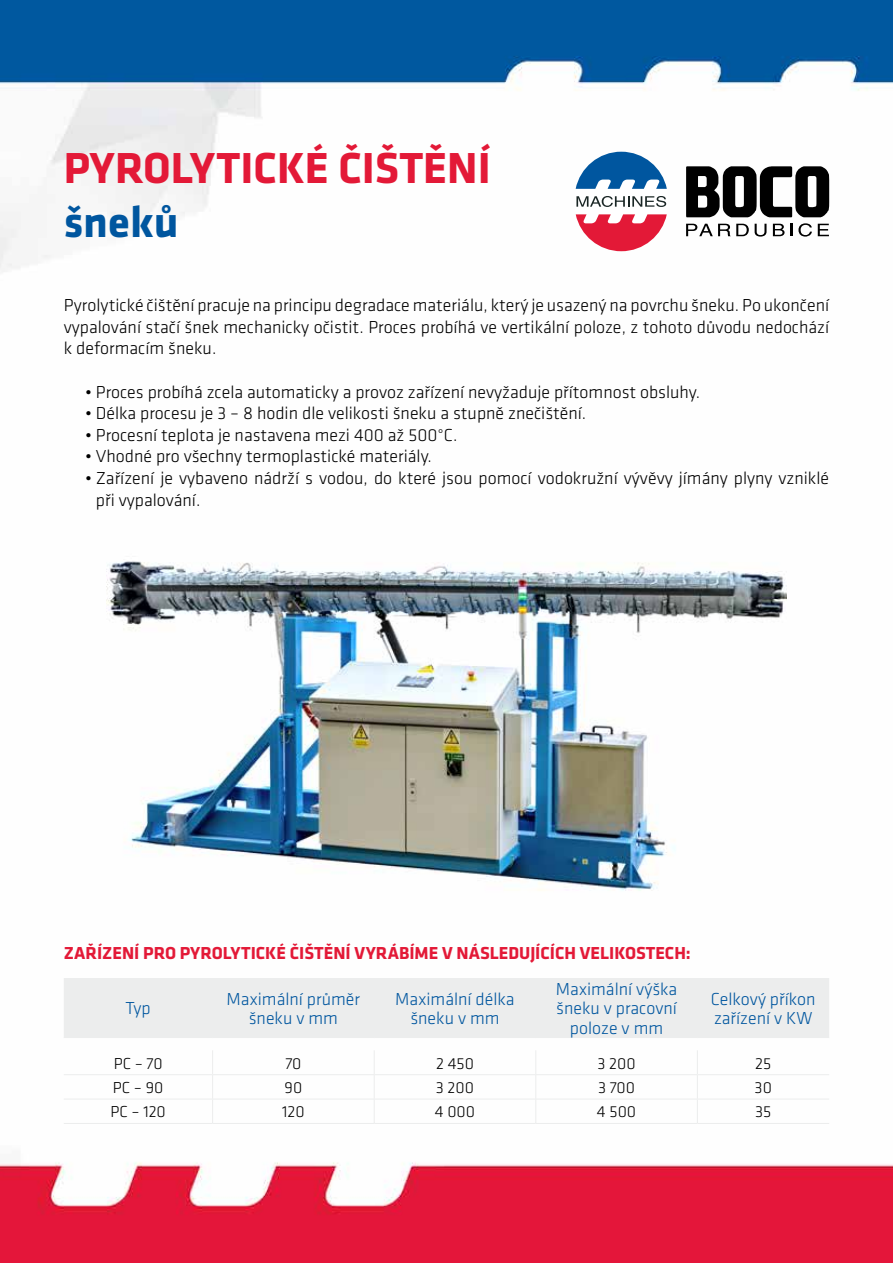
<style>
.page{position:relative;width:893px;height:1263px;background:#fff}
.page>*{position:absolute;margin:0;border:0;box-sizing:border-box;transform-origin:0 0}
.t1{font:700 45px "Klavika";color:#e31937}
.t2{font:700 45px "Klavika";color:#00569f}
.t3{font:300 18px/21.6px "Klavika";color:#000;text-align:justify}
.t4{font:300 18px/19.5px "Klavika";color:#00569f;text-align:center}
.t5{font:700 18px "Klavika";color:#e31937}
.t6{font:300 16.5px "Klavika";color:#000}
</style>
<div class="page">
<img style="left:0;top:0;width:893px;height:1263px">
<svg style="left:686px;top:224px;width:63px;height:12px"></svg>
<svg style="left:755px;top:224px;width:11px;height:13px"></svg>
<svg style="left:773px;top:224px;width:11px;height:12px"></svg>
<svg style="left:790px;top:224px;width:2px;height:12px"></svg>
<svg style="left:798px;top:223px;width:14px;height:14px"></svg>
<svg style="left:818px;top:224px;width:11px;height:12px"></svg>
<svg style="left:686px;top:166px;width:143px;height:51px"></svg>
<div style="left:574px;top:152px;width:94px;height:99px;background:#fff;border-radius:50%"></div>
<svg style="left:576px;top:196px;width:90px;height:11px"></svg>
<svg style="left:576px;top:152px;width:91px;height:37px"></svg>
<svg style="left:576px;top:214px;width:91px;height:37px"></svg>
<div style="left:64px;top:978px;width:765px;height:59px;background:#eceded"></div>
<hr style="left:212px;top:978px;width:1px;height:59px;background:#eceded">
<hr style="left:374px;top:978px;width:1px;height:59px;background:#eceded">
<hr style="left:535px;top:978px;width:1px;height:59px;background:#eceded">
<hr style="left:697px;top:978px;width:1px;height:59px;background:#eceded">
<hr style="left:64px;top:1037px;width:149px;height:1px;background:#eceded">
<hr style="left:213px;top:1037px;width:161px;height:1px;background:#eceded">
<hr style="left:374px;top:1037px;width:162px;height:1px;background:#eceded">
<hr style="left:536px;top:1037px;width:161px;height:1px;background:#eceded">
<hr style="left:697px;top:1037px;width:132px;height:1px;background:#eceded">
<hr style="left:64px;top:1074px;width:149px;height:1px;background:#eceded">
<hr style="left:213px;top:1074px;width:161px;height:1px;background:#eceded">
<hr style="left:374px;top:1074px;width:162px;height:1px;background:#eceded">
<hr style="left:536px;top:1074px;width:161px;height:1px;background:#eceded">
<hr style="left:697px;top:1074px;width:132px;height:1px;background:#eceded">
<hr style="left:64px;top:1099px;width:149px;height:1px;background:#eceded">
<hr style="left:213px;top:1099px;width:161px;height:1px;background:#eceded">
<svg style="left:212px;top:1050px;width:1px;height:73px"></svg>
<hr style="left:374px;top:1099px;width:162px;height:1px;background:#eceded">
<svg style="left:374px;top:1050px;width:1px;height:73px"></svg>
<hr style="left:536px;top:1099px;width:161px;height:1px;background:#eceded">
<svg style="left:535px;top:1050px;width:1px;height:73px"></svg>
<hr style="left:697px;top:1099px;width:132px;height:1px;background:#eceded">
<svg style="left:697px;top:1050px;width:1px;height:73px"></svg>
<hr style="left:64px;top:1123px;width:149px;height:1px;background:#eceded">
<hr style="left:213px;top:1123px;width:161px;height:1px;background:#eceded">
<hr style="left:374px;top:1123px;width:162px;height:1px;background:#eceded">
<hr style="left:536px;top:1123px;width:161px;height:1px;background:#eceded">
<hr style="left:697px;top:1123px;width:132px;height:1px;background:#eceded">
<img style="left:106px;top:547px;width:681px;height:370px">
<h1 class="t1" style="left:64px;top:143px;width:428px">PYROLYTICKÉ ČIŠTĚNÍ</h1>
<h1 class="t2" style="left:64px;top:197px;width:116px">šneků</h1>
<p class="t3" style="left:64px;top:295px;width:767px">Pyrolytické čištění pracuje na principu degradace materiálu, který je usazený na povrchu šneku. Po ukončení vypalování stačí šnek mechanicky očistit. Proces probíhá ve vertikální poloze, z tohoto důvodu nedochází k deformacím šneku.</p>
<p class="t3" style="left:85px;top:381px;width:616px">• Proces probíhá zcela automaticky a provoz zařízení nevyžaduje přítomnost obsluhy.</p>
<p class="t3" style="left:85px;top:403px;width:503px">• Délka procesu je 3 – 8 hodin dle velikosti šneku a stupně znečištění.</p>
<p class="t3" style="left:85px;top:424px;width:374px">• Procesní teplota je nastavena mezi 400 až 500°C.</p>
<p class="t3" style="left:85px;top:446px;width:348px">• Vhodné pro všechny termoplastické materiály.</p>
<p class="t3" style="left:96px;top:468px;width:735px;text-indent:-11px">• Zařízení je vybaveno nádrží s vodou, do které jsou pomocí vodokružní vývěvy jímány plyny vzniklé při vypalování.</p>
<p class="t5" style="left:64px;top:943px;width:629px">ZAŘÍZENÍ PRO PYROLYTICKÉ ČIŠTĚNÍ VYRÁBÍME V NÁSLEDUJÍCÍCH VELIKOSTECH:</p>
<p class="t4" style="left:126px;top:999px;width:27px">Typ</p>
<p class="t4" style="left:227px;top:989px;width:135px">Maximální průměr šneku v mm</p>
<p class="t4" style="left:395px;top:989px;width:121px">Maximální délka šneku v mm</p>
<p class="t4" style="left:556px;top:979px;width:123px">Maximální výška šneku v pracovní poloze v mm</p>
<p class="t4" style="left:711px;top:989px;width:106px;text-align:left">Celkový příkon zařízení v KW</p>
<p class="t6" style="left:114px;top:1054px;width:50px">PC – 70</p>
<p class="t6" style="left:285px;top:1054px;width:18px">70</p>
<p class="t6" style="left:436px;top:1054px;width:39px">2 450</p>
<p class="t6" style="left:597px;top:1054px;width:40px">3 200</p>
<p class="t6" style="left:755px;top:1054px;width:18px">25</p>
<p class="t6" style="left:113px;top:1078px;width:52px">PC – 90</p>
<p class="t6" style="left:285px;top:1078px;width:19px">90</p>
<p class="t6" style="left:436px;top:1078px;width:40px">3 200</p>
<p class="t6" style="left:598px;top:1078px;width:39px">3 700</p>
<p class="t6" style="left:755px;top:1078px;width:19px">30</p>
<p class="t6" style="left:110px;top:1103px;width:57px">PC – 120</p>
<p class="t6" style="left:282px;top:1103px;width:24px">120</p>
<p class="t6" style="left:435px;top:1103px;width:42px">4 000</p>
<p class="t6" style="left:597px;top:1103px;width:41px">4 500</p>
<p class="t6" style="left:755px;top:1103px;width:18px">35</p>
</div>
